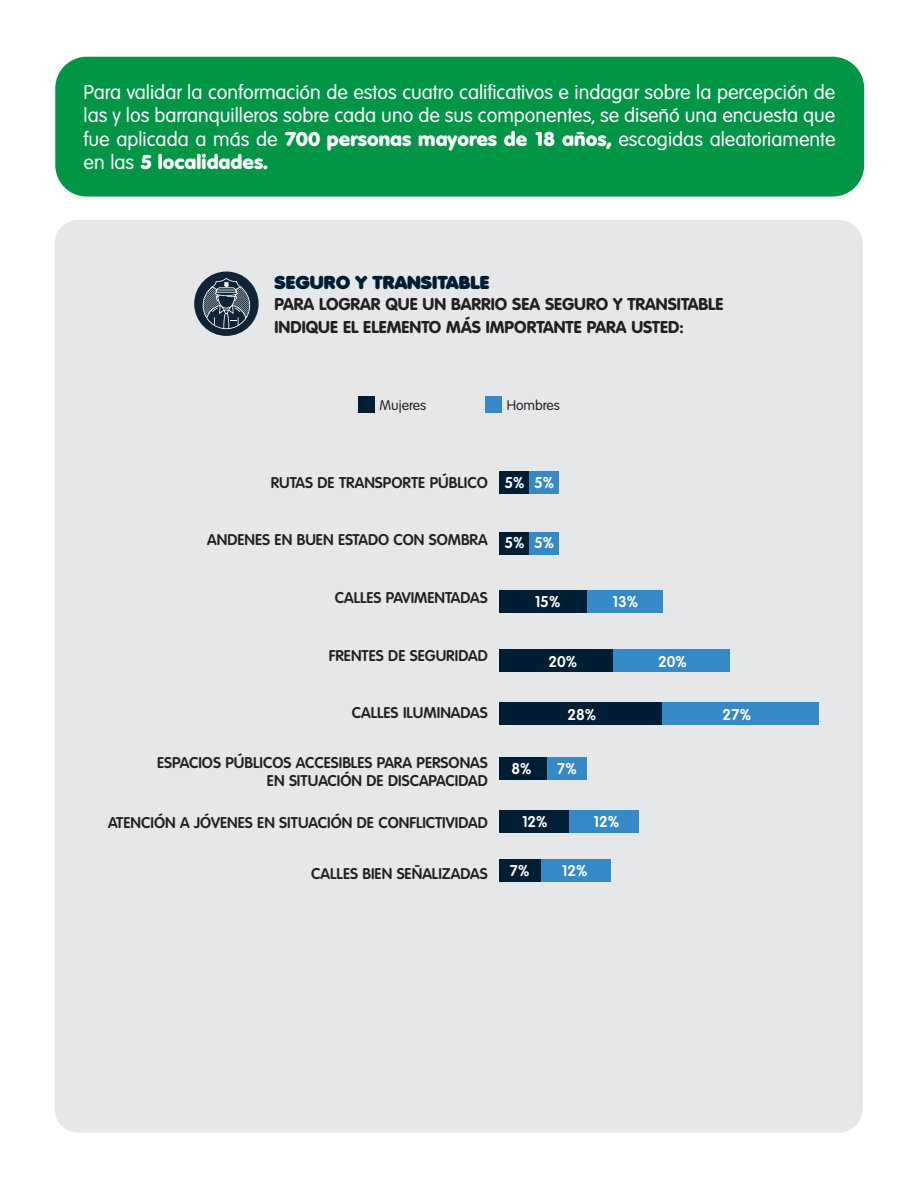
<style>
.page{position:relative;width:918px;height:1188px;background:#fff}
.page>*{position:absolute;margin:0;border:0;box-sizing:border-box;transform-origin:0 0}
.t1{font:19.5px/23.4px "Volkswagen Serial";color:#fff;text-align:justify}
.t2{font:900 18.15px "Volkswagen Serial";color:#001e33}
.t3{font:800 16.65px/22.6px "Volkswagen Serial";color:#231f20}
.t4{font:700 15.15px/18.1px "Volkswagen Serial";color:#231f20;text-align:right}
.t5{font:700 15.15px "Volkswagen Serial";letter-spacing:-.135em;color:#fff}
.t6{font:13.65px "Volkswagen Serial";color:#231f20}
.s1{font-weight:800}
</style>
<div class="page">
<div style="left:55px;top:220px;width:808px;height:913px;background:#e6e7e9;border-radius:24px"></div>
<div style="left:499px;top:471px;width:30px;height:23px;background:#001e33"></div>
<div style="left:529px;top:471px;width:30px;height:23px;background:#3689c7"></div>
<div style="left:499px;top:532px;width:30px;height:23px;background:#001e33"></div>
<div style="left:529px;top:532px;width:30px;height:23px;background:#3689c7"></div>
<div style="left:499px;top:590px;width:88px;height:23px;background:#001e33"></div>
<div style="left:587px;top:590px;width:76px;height:23px;background:#3689c7"></div>
<div style="left:499px;top:649px;width:114px;height:23px;background:#001e33"></div>
<div style="left:613px;top:649px;width:117px;height:23px;background:#3689c7"></div>
<div style="left:499px;top:702px;width:164px;height:23px;background:#001e33"></div>
<div style="left:663px;top:702px;width:156px;height:23px;background:#3689c7"></div>
<div style="left:499px;top:757px;width:48px;height:23px;background:#001e33"></div>
<div style="left:547px;top:757px;width:40px;height:23px;background:#3689c7"></div>
<div style="left:499px;top:810px;width:70px;height:23px;background:#001e33"></div>
<div style="left:569px;top:810px;width:70px;height:23px;background:#3689c7"></div>
<div style="left:499px;top:859px;width:42px;height:23px;background:#001e33"></div>
<div style="left:541px;top:859px;width:70px;height:23px;background:#3689c7"></div>
<div style="left:194px;top:272px;width:65px;height:64px;background:#0f2436;border-radius:50%"></div>
<svg style="left:203px;top:278px;width:47px;height:51px"></svg>
<div style="left:358px;top:396px;width:16px;height:16px;background:#001e33"></div>
<div style="left:485px;top:396px;width:16px;height:16px;background:#3689c7"></div>
<div style="left:55px;top:57px;width:809px;height:140px;background:#009646;border-radius:31px"></div>
<p class="t1" style="left:84px;top:80px;width:753px">Para validar la conformación de estos cuatro calificativos e indagar sobre la percepción de las y los barranquilleros sobre cada uno de sus componentes, se diseñó una encuesta que fue aplicada a más de <span class="s1">700 personas mayores de 18 años,</span> escogidas aleatoriamente en las <span class="s1">5 localidades.</span></p>
<p class="t2" style="left:274px;top:270px;width:216px">SEGURO Y TRANSITABLE</p>
<p class="t3" style="left:274px;top:293px;width:451px">PARA LOGRAR QUE UN BARRIO SEA SEGURO Y TRANSITABLE<br>INDIQUE EL ELEMENTO MÁS IMPORTANTE PARA USTED:</p>
<p class="t6" style="left:380px;top:397px;width:48px">Mujeres</p>
<p class="t6" style="left:507px;top:397px;width:55px">Hombres</p>
<p class="t4" style="left:271px;top:473px;width:219px">RUTAS DE TRANSPORTE PÚBLICO</p>
<p class="t5" style="left:505px;top:473px;width:22px">5%</p>
<p class="t5" style="left:534px;top:473px;width:22px">5%</p>
<p class="t4" style="left:207px;top:531px;width:282px">ANDENES EN BUEN ESTADO CON SOMBRA</p>
<p class="t5" style="left:505px;top:534px;width:22px">5%</p>
<p class="t5" style="left:534px;top:534px;width:22px">5%</p>
<p class="t4" style="left:335px;top:588px;width:155px">CALLES PAVIMENTADAS</p>
<p class="t5" style="left:534px;top:593px;width:28px">15%</p>
<p class="t5" style="left:611px;top:593px;width:28px">13%</p>
<p class="t4" style="left:329px;top:646px;width:160px">FRENTES DE SEGURIDAD</p>
<p class="t5" style="left:549px;top:652px;width:30px">20%</p>
<p class="t5" style="left:658px;top:652px;width:30px">20%</p>
<p class="t4" style="left:352px;top:704px;width:137px">CALLES ILUMINADAS</p>
<p class="t5" style="left:567px;top:705px;width:30px">28%</p>
<p class="t5" style="left:722px;top:705px;width:30px">27%</p>
<p class="t4" style="left:157px;top:754px;width:332px">ESPACIOS PÚBLICOS ACCESIBLES PARA PERSONAS<br>EN SITUACIÓN DE DISCAPACIDAD</p>
<p class="t5" style="left:512px;top:759px;width:22px">8%</p>
<p class="t5" style="left:557px;top:759px;width:22px">7%</p>
<p class="t4" style="left:108px;top:813px;width:381px">ATENCIÓN A JÓVENES EN SITUACIÓN DE CONFLICTIVIDAD</p>
<p class="t4" style="left:311px;top:864px;width:178px">CALLES BIEN SEÑALIZADAS</p>
<p class="t5" style="left:521px;top:812px;width:28px">12%</p>
<p class="t5" style="left:510px;top:862px;width:22px">7%</p>
<p class="t5" style="left:593px;top:812px;width:28px">12%</p>
<p class="t5" style="left:561px;top:862px;width:28px">12%</p>
</div>
